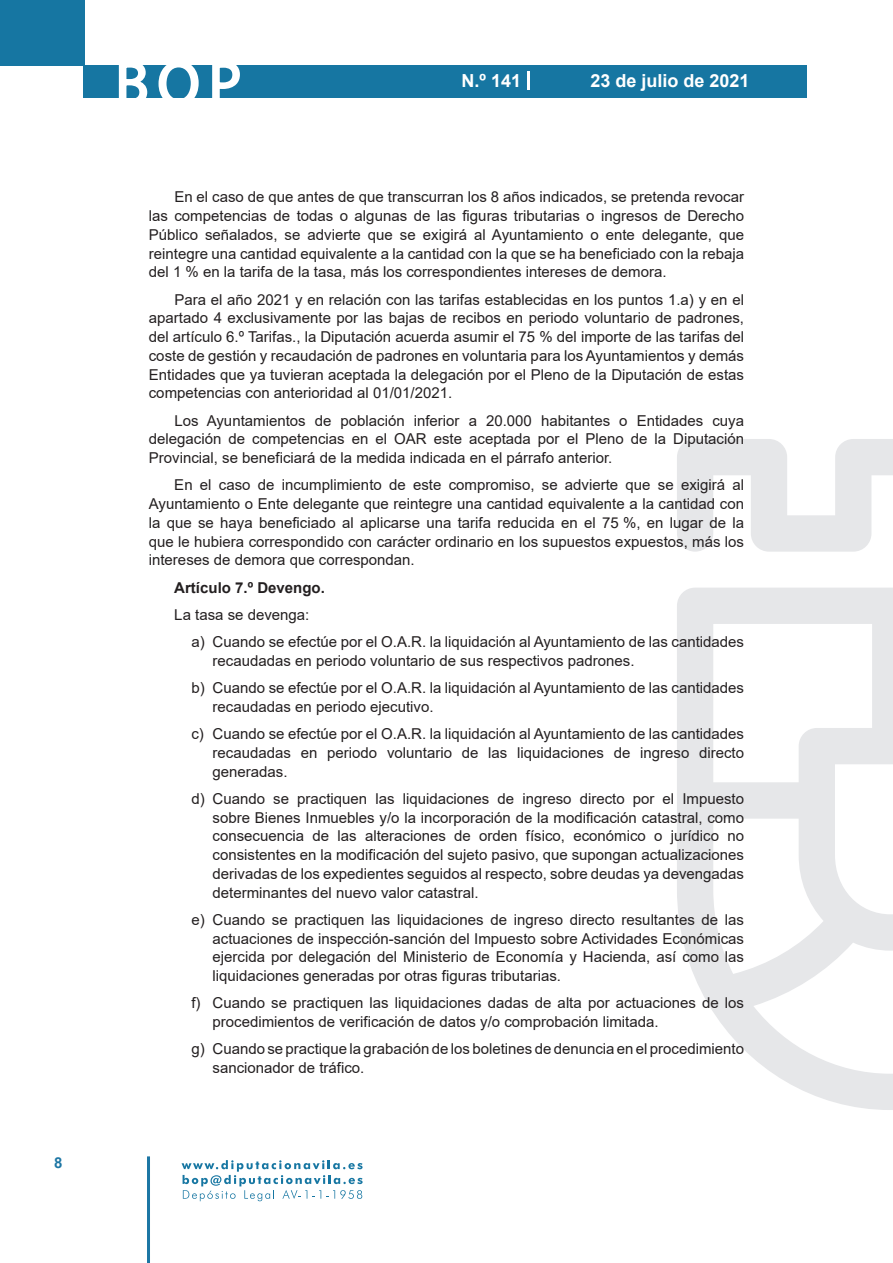
<style>
.page{position:relative;width:893px;height:1263px;background:#fff}
.page>*{position:absolute;margin:0;border:0;box-sizing:border-box;transform-origin:0 0}
.t1{font:500 61.5px "Avant Garde";color:#fff}
.t2{font:700 18px "Arial";color:#fff}
.t3{font:15px/18.8px "Arial";color:#231f20;text-align:justify}
.t4{font:700 15px "Arial";color:#231f20}
.t5{font:700 15px "Arial";color:#1d76a4}
</style>
<div class="page">
<div style="left:0;top:0;width:85px;height:65px;background:#1676a2"></div>
<div style="left:84px;top:65px;width:723px;height:33px;background:#1676a2"></div>
<svg style="left:118px;top:65px;width:30px;height:33px"></svg>
<svg style="left:158px;top:65px;width:41px;height:33px"></svg>
<svg style="left:212px;top:65px;width:28px;height:33px"></svg>
<svg style="left:182px;top:1160px;width:181px;height:41px"></svg>
<hr style="left:147px;top:1156px;width:3px;height:107px;background:#1d76a4">
<svg style="left:528px;top:71px;width:2px;height:19px"></svg>
<svg style="left:677px;top:439px;width:216px;height:671px"></svg>
<p class="t5" style="left:54px;top:1152px;width:10px">8</p>
<h1 class="t1" style="left:115px;top:46px;width:128px">BOP</h1>
<p class="t2" style="left:462px;top:68px;width:61px">N.º 141</p>
<p class="t2" style="left:590px;top:68px;width:161px">23 de julio de 2021</p>
<p class="t3" style="left:149px;top:188px;width:597px;text-indent:26px">En el caso de que antes de que transcurran los 8 años indicados, se pretenda revocar las competencias de todas o algunas de las figuras tributarias o ingresos de Derecho Público señalados, se advierte que se exigirá al Ayuntamiento o ente delegante, que reintegre una cantidad equivalente a la cantidad con la que se ha beneficiado con la rebaja del 1 % en la tarifa de la tasa, más los correspondientes intereses de demora.</p>
<p class="t3" style="left:149px;top:290px;width:597px;text-indent:26px">Para el año 2021 y en relación con las tarifas establecidas en los puntos 1.a) y en el apartado 4 exclusivamente por las bajas de recibos en periodo voluntario de padrones, del artículo 6.º Tarifas., la Diputación acuerda asumir el 75 % del importe de las tarifas del coste de gestión y recaudación de padrones en voluntaria para los Ayuntamientos y demás Entidades que ya tuvieran aceptada la delegación por el Pleno de la Diputación de estas competencias con anterioridad al 01/01/2021.</p>
<p class="t3" style="left:149px;top:411px;width:597px;text-indent:26px">Los Ayuntamientos de población inferior a 20.000 habitantes o Entidades cuya delegación de competencias en el OAR este aceptada por el Pleno de la Diputación Provincial, se beneficiará de la medida indicada en el párrafo anterior.</p>
<p class="t3" style="left:149px;top:476px;width:597px;text-indent:26px">En el caso de incumplimiento de este compromiso, se advierte que se exigirá al Ayuntamiento o Ente delegante que reintegre una cantidad equivalente a la cantidad con la que se haya beneficiado al aplicarse una tarifa reducida en el 75 %, en lugar de la que le hubiera correspondido con carácter ordinario en los supuestos expuestos, más los intereses de demora que correspondan.</p>
<p class="t4" style="left:174px;top:577px;width:152px">Artículo 7.º Devengo.</p>
<p class="t3" style="left:191px;top:601px;width:554px;line-height:27.3px;text-indent:-17px">La tasa se devenga:<br>a) Cuando se efectúe por el O.A.R. la liquidación al Ayuntamiento de las cantidades</p>
<p class="t3" style="left:191px;top:647px;width:554px;line-height:27.3px;text-indent:21px">recaudadas en periodo voluntario de sus respectivos padrones.<br>b) Cuando se efectúe por el O.A.R. la liquidación al Ayuntamiento de las cantidades</p>
<p class="t3" style="left:191px;top:693px;width:554px;line-height:27.3px;text-indent:21px">recaudadas en periodo ejecutivo.<br>c) Cuando se efectúe por el O.A.R. la liquidación al Ayuntamiento de las cantidades</p>
<p class="t3" style="left:213px;top:743px;width:533px">recaudadas en periodo voluntario de las liquidaciones de ingreso directo generadas.</p>
<p class="t3" style="left:213px;top:789px;width:533px;text-indent:-21px">d) Cuando se practiquen las liquidaciones de ingreso directo por el Impuesto sobre Bienes Inmuebles y/o la incorporación de la modificación catastral, como consecuencia de las alteraciones de orden físico, económico o jurídico no consistentes en la modificación del sujeto pasivo, que supongan actualizaciones derivadas de los expedientes seguidos al respecto, sobre deudas ya devengadas determinantes del nuevo valor catastral.</p>
<p class="t3" style="left:213px;top:910px;width:533px;text-indent:-21px">e) Cuando se practiquen las liquidaciones de ingreso directo resultantes de las actuaciones de inspección-sanción del Impuesto sobre Actividades Económicas ejercida por delegación del Ministerio de Economía y Hacienda, así como las liquidaciones generadas por otras figuras tributarias.</p>
<p class="t3" style="left:213px;top:994px;width:533px;text-indent:-21px">f) Cuando se practiquen las liquidaciones dadas de alta por actuaciones de los procedimientos de verificación de datos y/o comprobación limitada.</p>
<p class="t3" style="left:213px;top:1040px;width:533px;text-indent:-21px">g) Cuando se practique la grabación de los boletines de denuncia en el procedimiento sancionador de tráfico.</p>
</div>
